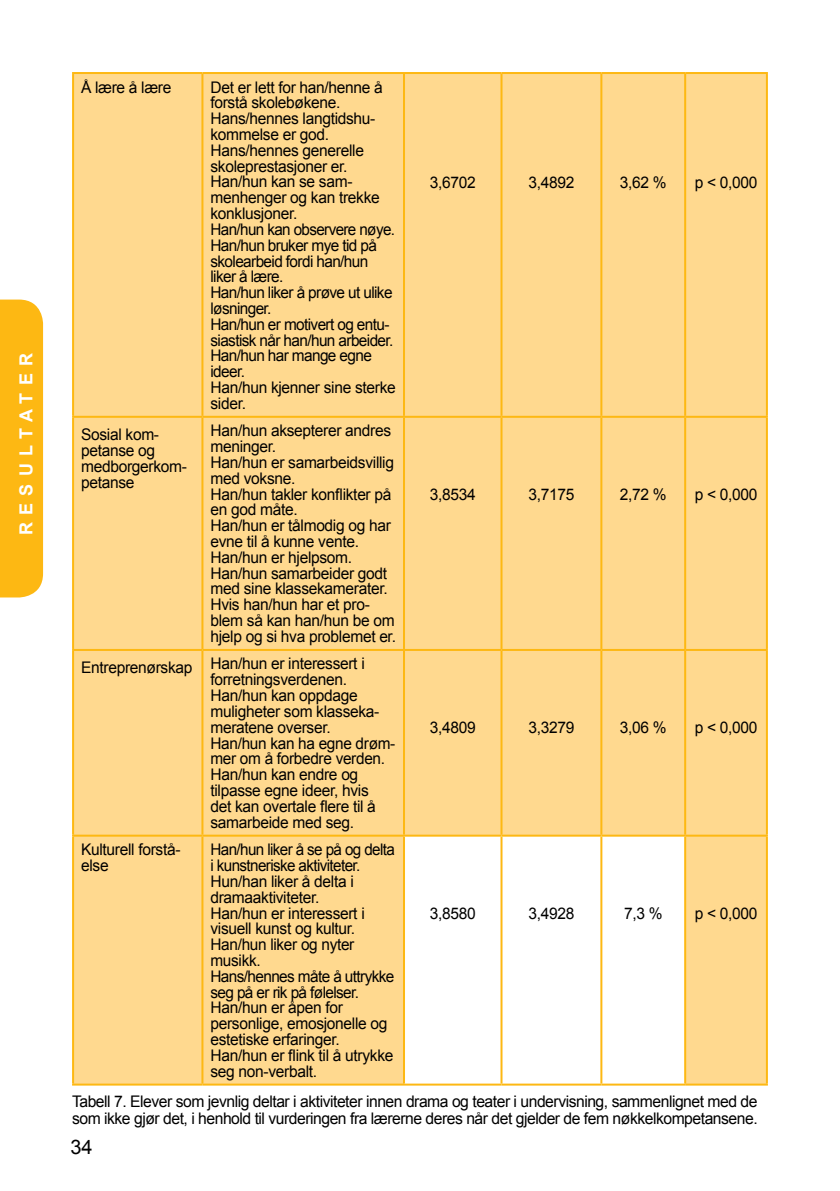
<style>
.page{position:relative;width:840px;height:1191px;background:#fff}
.page>*{position:absolute;margin:0;border:0;box-sizing:border-box;transform-origin:0 0}
.t1{font:20px "Arial";color:#000}
.t2{font:700 18px "Arial";color:#fff}
.t3{font:16px/15.8px "Arial";letter-spacing:-.02em;color:#000}
.t4{font:16px/15.8px "Arial";letter-spacing:-.02em;color:#000;scale:.95 1}
</style>
<div class="page">
<div style="left:0;top:299px;width:43px;height:298px;background:#fdb813"></div>
<div style="left:74px;top:74px;width:691px;height:1009px;background:#ffd98f"></div>
<svg style="left:405px;top:836px;width:278px;height:247px"></svg>
<hr style="left:72px;top:651px;width:2px;height:183px;background:#fdb813">
<hr style="left:201px;top:651px;width:2px;height:183px;background:#fdb813">
<hr style="left:403px;top:651px;width:2px;height:183px;background:#fdb813">
<hr style="left:500px;top:651px;width:2px;height:183px;background:#fdb813">
<hr style="left:600px;top:651px;width:2px;height:183px;background:#fdb813">
<hr style="left:683px;top:651px;width:2px;height:183px;background:#fdb813">
<hr style="left:765px;top:651px;width:2px;height:183px;background:#fdb813">
<hr style="left:72px;top:834px;width:130px;height:2px;background:#fdb813">
<hr style="left:72px;top:836px;width:2px;height:247px;background:#fdb813">
<hr style="left:202px;top:834px;width:202px;height:2px;background:#fdb813">
<hr style="left:201px;top:836px;width:2px;height:247px;background:#fdb813">
<hr style="left:404px;top:834px;width:97px;height:2px;background:#fdb813">
<hr style="left:403px;top:836px;width:2px;height:247px;background:#fdb813">
<hr style="left:501px;top:834px;width:100px;height:2px;background:#fdb813">
<hr style="left:500px;top:836px;width:2px;height:247px;background:#fdb813">
<hr style="left:601px;top:834px;width:83px;height:2px;background:#fdb813">
<hr style="left:600px;top:836px;width:2px;height:247px;background:#fdb813">
<hr style="left:684px;top:834px;width:83px;height:2px;background:#fdb813">
<hr style="left:683px;top:836px;width:2px;height:247px;background:#fdb813">
<hr style="left:765px;top:836px;width:2px;height:247px;background:#fdb813">
<hr style="left:72px;top:72px;width:130px;height:2px;background:#fdb813">
<hr style="left:72px;top:74px;width:2px;height:342px;background:#fdb813">
<hr style="left:202px;top:72px;width:202px;height:2px;background:#fdb813">
<hr style="left:201px;top:74px;width:2px;height:342px;background:#fdb813">
<hr style="left:404px;top:72px;width:97px;height:2px;background:#fdb813">
<hr style="left:403px;top:74px;width:2px;height:342px;background:#fdb813">
<hr style="left:501px;top:72px;width:100px;height:2px;background:#fdb813">
<hr style="left:500px;top:74px;width:2px;height:342px;background:#fdb813">
<hr style="left:601px;top:72px;width:83px;height:2px;background:#fdb813">
<hr style="left:600px;top:74px;width:2px;height:342px;background:#fdb813">
<hr style="left:684px;top:72px;width:83px;height:2px;background:#fdb813">
<hr style="left:683px;top:74px;width:2px;height:342px;background:#fdb813">
<hr style="left:765px;top:74px;width:2px;height:342px;background:#fdb813">
<hr style="left:72px;top:416px;width:130px;height:2px;background:#fdb813">
<hr style="left:72px;top:418px;width:2px;height:231px;background:#fdb813">
<hr style="left:202px;top:416px;width:202px;height:2px;background:#fdb813">
<hr style="left:201px;top:418px;width:2px;height:231px;background:#fdb813">
<hr style="left:404px;top:416px;width:97px;height:2px;background:#fdb813">
<hr style="left:403px;top:418px;width:2px;height:231px;background:#fdb813">
<hr style="left:501px;top:416px;width:100px;height:2px;background:#fdb813">
<hr style="left:500px;top:418px;width:2px;height:231px;background:#fdb813">
<hr style="left:601px;top:416px;width:83px;height:2px;background:#fdb813">
<hr style="left:600px;top:418px;width:2px;height:231px;background:#fdb813">
<hr style="left:684px;top:416px;width:83px;height:2px;background:#fdb813">
<hr style="left:683px;top:418px;width:2px;height:231px;background:#fdb813">
<hr style="left:765px;top:418px;width:2px;height:231px;background:#fdb813">
<hr style="left:72px;top:649px;width:130px;height:2px;background:#fdb813">
<hr style="left:202px;top:649px;width:202px;height:2px;background:#fdb813">
<hr style="left:404px;top:649px;width:97px;height:2px;background:#fdb813">
<hr style="left:501px;top:649px;width:100px;height:2px;background:#fdb813">
<hr style="left:601px;top:649px;width:83px;height:2px;background:#fdb813">
<hr style="left:684px;top:649px;width:83px;height:2px;background:#fdb813">
<hr style="left:72px;top:1083px;width:130px;height:2px;background:#fdb813">
<hr style="left:202px;top:1083px;width:202px;height:2px;background:#fdb813">
<hr style="left:404px;top:1083px;width:97px;height:2px;background:#fdb813">
<hr style="left:501px;top:1083px;width:100px;height:2px;background:#fdb813">
<hr style="left:601px;top:1083px;width:83px;height:2px;background:#fdb813">
<hr style="left:684px;top:1083px;width:83px;height:2px;background:#fdb813">
<p class="t2" style="left:14px;top:535px;width:182px;rotate:-90deg">Resultater</p>
<p class="t3" style="left:81px;top:79px;width:92px">Å lære å lære</p>
<p class="t3" style="left:210px;top:79px;width:187px">Det er lett for han/henne å forstå skolebøkene.<br>Hans/hennes langtidshu&shy;kommelse er god.<br>Hans/hennes generelle skoleprestasjoner er.<br>Han/hun kan se sam&shy;menhenger og kan trekke konklusjoner.<br>Han/hun kan observere nøye.<br>Han/hun bruker mye tid på skolearbeid fordi han/hun liker å lære.<br>Han/hun liker å prøve ut ulike løsninger.<br>Han/hun er motivert og entu&shy;siastisk når han/hun arbeider.<br>Han/hun har mange egne ideer.<br>Han/hun kjenner sine sterke sider.</p>
<p class="t3" style="left:81px;top:427px;width:107px">Sosial kom&shy;petanse og medborgerkom&shy;petanse</p>
<p class="t3" style="left:210px;top:423px;width:187px">Han/hun aksepterer andres meninger.<br>Han/hun er samarbeidsvillig med voksne.<br>Han/hun takler konflikter på en god måte.<br>Han/hun er tålmodig og har evne til å kunne vente.<br>Han/hun er hjelpsom.<br>Han/hun samarbeider godt med sine klassekamerater.<br>Hvis han/hun har et pro&shy;blem så kan han/hun be om hjelp og si hva problemet er.</p>
<p class="t3" style="left:210px;top:656px;width:186px;text-indent:-129px">Entreprenørskap Han/hun er interessert i forretningsverdenen.<br>Han/hun kan oppdage muligheter som klasseka&shy;meratene overser.<br>Han/hun kan ha egne drøm&shy;mer om å forbedre verden.<br>Han/hun kan endre og tilpasse egne ideer, hvis<br>det kan overtale flere til å samarbeide med seg.</p>
<p class="t3" style="left:81px;top:842px;width:101px">Kulturell forstå&shy;else</p>
<p class="t4" style="left:210px;top:842px;width:195px">Han/hun liker å se på og delta i kunstneriske aktiviteter.<br>Hun/han liker å delta i dramaaktiviteter.<br>Han/hun er interessert i visuell kunst og kultur.<br>Han/hun liker og nyter musikk.<br>Hans/hennes måte å uttrykke seg på er rik på følelser.<br>Han/hun er åpen for personlige, emosjonelle og estetiske erfaringer.<br>Han/hun er flink til å utrykke seg non-verbalt.</p>
<p class="t3" style="left:429px;top:174px;width:47px">3,6702</p>
<p class="t3" style="left:528px;top:174px;width:47px">3,4892</p>
<p class="t3" style="left:619px;top:174px;width:48px">3,62 %</p>
<p class="t3" style="left:694px;top:174px;width:64px">p &lt; 0,000</p>
<p class="t3" style="left:429px;top:486px;width:47px">3,8534</p>
<p class="t3" style="left:528px;top:486px;width:47px">3,7175</p>
<p class="t3" style="left:619px;top:486px;width:48px">2,72 %</p>
<p class="t3" style="left:694px;top:486px;width:64px">p &lt; 0,000</p>
<p class="t3" style="left:429px;top:719px;width:47px">3,4809</p>
<p class="t3" style="left:528px;top:719px;width:47px">3,3279</p>
<p class="t3" style="left:619px;top:719px;width:48px">3,06 %</p>
<p class="t3" style="left:694px;top:719px;width:64px">p &lt; 0,000</p>
<p class="t3" style="left:429px;top:905px;width:47px">3,8580</p>
<p class="t3" style="left:528px;top:905px;width:47px">3,4928</p>
<p class="t3" style="left:623px;top:905px;width:40px">7,3 %</p>
<p class="t3" style="left:694px;top:905px;width:64px">p &lt; 0,000</p>
<p class="t3" style="left:72px;top:1092px;width:686px;line-height:17px">Tabell 7. Elever som jevnlig deltar i aktiviteter innen drama og teater i undervisning, sammenlignet med de som ikke gjør det, i henhold til vurderingen fra lærerne deres når det gjelder de fem nøkkelkompetansene.</p>
<p class="t1" style="left:70px;top:1134px;width:24px">34</p>
</div>
